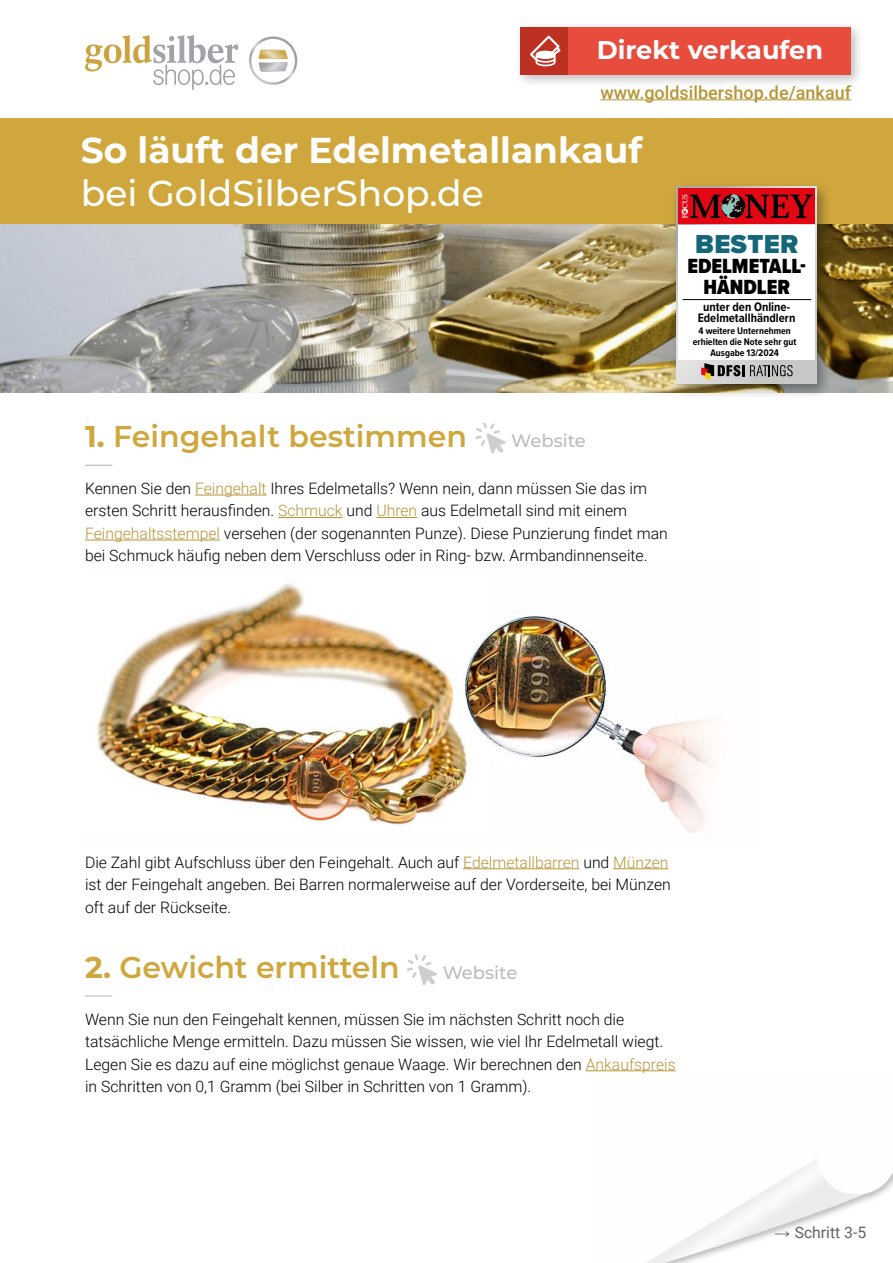
<style>
.page{position:relative;width:893px;height:1263px;background:#fff}
.page>*{position:absolute;margin:0;border:0;box-sizing:border-box;transform-origin:0 0}
.t1{font:700 36px "Montserrat";color:#fff}
.t2{font:500 36px "Montserrat";color:#fff}
.t3{font:600 30px "Montserrat";color:#cfa73c}
.t4{font:900 26.85px "Proxima Nova";letter-spacing:.01em;color:#16667a}
.t5{font:700 25.5px "Montserrat";color:#fff}
.t6{font:900 21.3px/21.3px "Proxima Nova Cond";color:#000;text-align:center}
.t7{font:500 18px "Roboto";color:#b89536}
.t8{font:500 18px "Montserrat";color:#bcbcbc}
.t9{font:300 15.75px/22.5px "Roboto";color:#000}
.t10{font:15.75px "Roboto";color:#646363}
.t11{font:700 12.75px/11.4px "Proxima Nova Cond";color:#000;text-align:center}
.t12{font:700 9.9px/11.4px "Proxima Nova Cond";color:#000;text-align:center}
.s1{font-weight:700}
.s2{color:#b89536}
.s3{font-family:"Arial"}
</style>
<div class="page">
<img style="left:646px;top:1159px;width:247px;height:104px">
<img style="left:97px;top:583px;width:617px;height:250px">
<img style="left:0;top:224px;width:893px;height:168px">
<div style="left:0;top:118px;width:893px;height:106px;background:#cfa73c"></div>
<svg style="left:249px;top:36px;width:48px;height:49px"></svg>
<svg style="left:85px;top:35px;width:153px;height:55px"></svg>
<div style="left:670px;top:180px;width:163px;height:220px;background:#000;opacity:.35"></div>
<svg style="left:676px;top:186px;width:141px;height:197px;background:#d0d0d0"></svg>
<div style="left:678px;top:226px;width:137px;height:134px;background:#fff"></div>
<hr style="left:683px;top:299px;width:128px;height:1px;background:#000">
<div style="left:678px;top:188px;width:137px;height:36px;background:#e30613"></div>
<svg style="left:701px;top:363px;width:92px;height:17px;background:#938c88"></svg>
<svg style="left:682px;top:194px;width:131px;height:25px"></svg>
<hr style="left:195px;top:495px;width:72px;height:1px;background:#b89536">
<hr style="left:278px;top:517px;width:65px;height:1px;background:#b89536">
<hr style="left:376px;top:517px;width:41px;height:1px;background:#b89536">
<hr style="left:85px;top:540px;width:135px;height:1px;background:#b89536">
<hr style="left:586px;top:1070px;width:90px;height:1px;background:#b89536">
<hr style="left:463px;top:868px;width:116px;height:1px;background:#b89536">
<hr style="left:613px;top:868px;width:55px;height:1px;background:#b89536">
<svg style="left:85px;top:465px;width:27px;height:1px"></svg>
<svg style="left:85px;top:995px;width:27px;height:1px"></svg>
<div style="left:514px;top:21px;width:350px;height:67px;background:#000;opacity:.27"></div>
<div style="left:521px;top:27px;width:329px;height:47px;background:#e74c3c"></div>
<div style="left:521px;top:27px;width:47px;height:47px;background:#bd3123"></div>
<svg style="left:530px;top:36px;width:30px;height:30px"></svg>
<svg style="left:475px;top:422px;width:31px;height:32px"></svg>
<svg style="left:407px;top:954px;width:30px;height:31px"></svg>
<hr style="left:600px;top:99px;width:251px;height:1px;background:#b89536">
<h3 class="t5" style="left:597px;top:33px;width:228px">Direkt verkaufen</h3>
<p class="t7" style="left:600px;top:80px;width:252px">www.goldsilbershop.de/ankauf</p>
<h1 class="t1" style="left:81px;top:126px;width:563px">So läuft der Edelmetallankauf</h1>
<h1 class="t2" style="left:81px;top:169px;width:404px">bei GoldSilberShop.de</h1>
<h3 class="t4" style="left:695px;top:224px;width:104px">BESTER</h3>
<h3 class="t6" style="left:687px;top:255px;width:120px">EDELMETALL-<br>HÄNDLER</h3>
<p class="t11" style="left:698px;top:301px;width:99px">unter den Online-<br>Edelmetallhändlern</p>
<p class="t12" style="left:693px;top:325px;width:105px">4 weitere Unternehmen erhielten die Note sehr gut<br>Ausgabe 13/2024</p>
<h2 class="t3" style="left:85px;top:416px;width:383px"><span class="s1">1.</span> Feingehalt bestimmen</h2>
<p class="t8" style="left:511px;top:428px;width:76px">Website</p>
<p class="t9" style="left:85px;top:476px;width:584px">Kennen Sie den <span class="s2">Feingehalt</span> Ihres Edelmetalls? Wenn nein, dann müssen Sie das im ersten Schritt herausfinden. <span class="s2">Schmuck</span> und <span class="s2">Uhren</span> aus Edelmetall sind mit einem <span class="s2">Feingehaltsstempel</span> versehen (der sogenannten Punze). Diese Punzierung findet man bei Schmuck häufig neben dem Verschluss oder in Ring- bzw. Armbandinnenseite.</p>
<p class="t9" style="left:85px;top:850px;width:587px">Die Zahl gibt Aufschluss über den Feingehalt. Auch auf <span class="s2">Edelmetallbarren</span> und <span class="s2">Münzen </span>ist der Feingehalt angeben. Bei Barren normalerweise auf der Vorderseite, bei Münzen oft auf der Rückseite.</p>
<h2 class="t3" style="left:85px;top:947px;width:316px"><span class="s1">2.</span> Gewicht ermitteln</h2>
<p class="t8" style="left:443px;top:960px;width:76px">Website</p>
<p class="t9" style="left:85px;top:1007px;width:592px">Wenn Sie nun den Feingehalt kennen, müssen Sie im nächsten Schritt noch die tatsächliche Menge ermitteln. Dazu müssen Sie wissen, wie viel Ihr Edelmetall wiegt.<br>Legen Sie es dazu auf eine möglichst genaue Waage. Wir berechnen den <span class="s2">Ankaufspreis </span>in Schritten von 0,1 Gramm (bei Silber in Schritten von 1 Gramm).</p>
<p class="t10" style="left:774px;top:1221px;width:93px"><span class="s3">→</span> Schritt 3-5</p>
</div>
